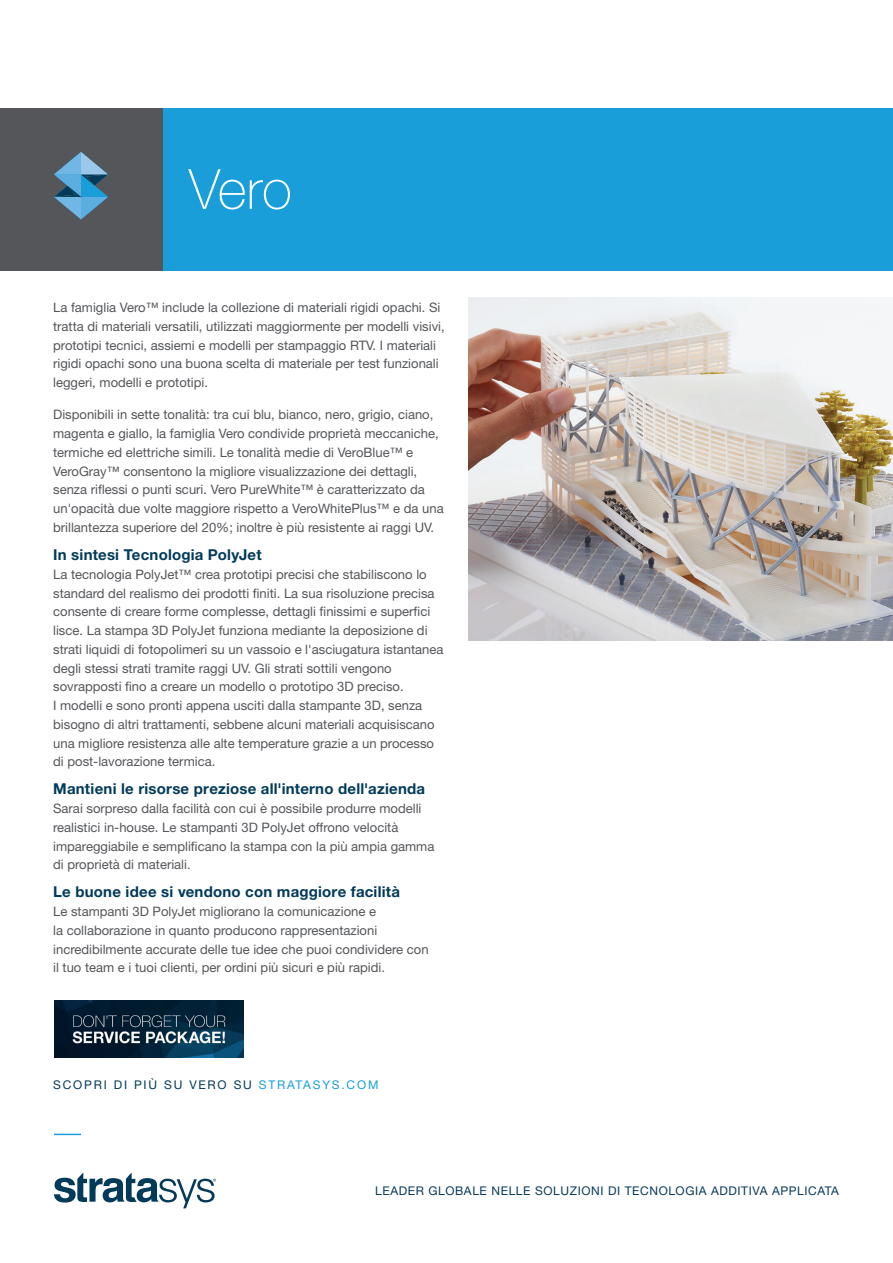
<style>
.page{position:relative;width:893px;height:1263px;background:#fff}
.page>*{position:absolute;margin:0;border:0;box-sizing:border-box;transform-origin:0 0}
.t1{font:100 55.5px "Helvetica Neue LT Std";color:#fff}
.t2{font:700 15px "Helvetica Neue LT Std";letter-spacing:.015em;color:#023b5a}
.t3{font:13.05px/18.8px "Helvetica Neue LT Std";color:#54565a}
.t4{font:12px "Helvetica Neue LT Std";letter-spacing:.05em;color:#083a5c}
.t5{font:12px "Helvetica Neue LT Std";letter-spacing:.15em;color:#023b5a}
.s1{color:#199eda}
</style>
<div class="page">
<div style="left:144px;top:108px;width:749px;height:162px;background:#199eda"></div>
<div style="left:0;top:108px;width:162px;height:162px;background:#54565a"></div>
<svg style="left:54px;top:152px;width:54px;height:67px"></svg>
<svg style="left:54px;top:1172px;width:162px;height:36px"></svg>
<svg style="left:54px;top:1134px;width:27px;height:1px"></svg>
<img style="left:468px;top:298px;width:425px;height:343px">
<img style="left:54px;top:1001px;width:190px;height:57px">
<h1 class="t1" style="left:189px;top:157px;width:104px">Vero</h1>
<p class="t3" style="left:53px;top:298px;width:393px">La famiglia Vero™ include la collezione di materiali rigidi opachi. Si tratta di materiali versatili, utilizzati maggiormente per modelli visivi, prototipi tecnici, assiemi e modelli per stampaggio RTV. I materiali rigidi opachi sono una buona scelta di materiale per test funzionali leggeri, modelli e prototipi.</p>
<p class="t3" style="left:53px;top:405px;width:392px">Disponibili in sette tonalità: tra cui blu, bianco, nero, grigio, ciano, magenta e giallo, la famiglia Vero condivide proprietà meccaniche, termiche ed elettriche simili. Le tonalità medie di VeroBlue™ e VeroGray™ consentono la migliore visualizzazione dei dettagli, senza riflessi o punti scuri. Vero PureWhite™ è caratterizzato da un'opacità due volte maggiore rispetto a VeroWhitePlus™ e da una brillantezza superiore del 20%; inoltre è più resistente ai raggi UV.</p>
<p class="t2" style="left:53px;top:545px;width:210px">In sintesi Tecnologia PolyJet</p>
<p class="t3" style="left:53px;top:565px;width:392px">La tecnologia PolyJet™ crea prototipi precisi che stabiliscono lo standard del realismo dei prodotti finiti. La sua risoluzione precisa consente di creare forme complesse, dettagli finissimi e superfici lisce. La stampa 3D PolyJet funziona mediante la deposizione di strati liquidi di fotopolimeri su un vassoio e l'asciugatura istantanea degli stessi strati tramite raggi UV. Gli strati sottili vengono sovrapposti fino a creare un modello o prototipo 3D preciso.<br>I modelli e sono pronti appena usciti dalla stampante 3D, senza bisogno di altri trattamenti, sebbene alcuni materiali acquisiscano una migliore resistenza alle alte temperature grazie a un processo di post-lavorazione termica.</p>
<p class="t2" style="left:53px;top:780px;width:374px">Mantieni le risorse preziose all'interno dell'azienda</p>
<p class="t3" style="left:53px;top:799px;width:383px">Sarai sorpreso dalla facilità con cui è possibile produrre modelli realistici in-house. Le stampanti 3D PolyJet offrono velocità impareggiabile e semplificano la stampa con la più ampia gamma di proprietà di materiali.</p>
<p class="t2" style="left:53px;top:883px;width:348px">Le buone idee si vendono con maggiore facilità</p>
<p class="t3" style="left:53px;top:902px;width:377px">Le stampanti 3D PolyJet migliorano la comunicazione e<br>la collaborazione in quanto producono rappresentazioni incredibilmente accurate delle tue idee che puoi condividere con il tuo team e i tuoi clienti, per ordini più sicuri e più rapidi.</p>
<p class="t5" style="left:53px;top:1078px;width:327px">SCOPRI DI PIÙ SU VERO SU <span class="s1">STRATASYS.COM</span></p>
<p class="t4" style="left:375px;top:1183px;width:465px">LEADER GLOBALE NELLE SOLUZIONI DI TECNOLOGIA ADDITIVA APPLICATA</p>
</div>
